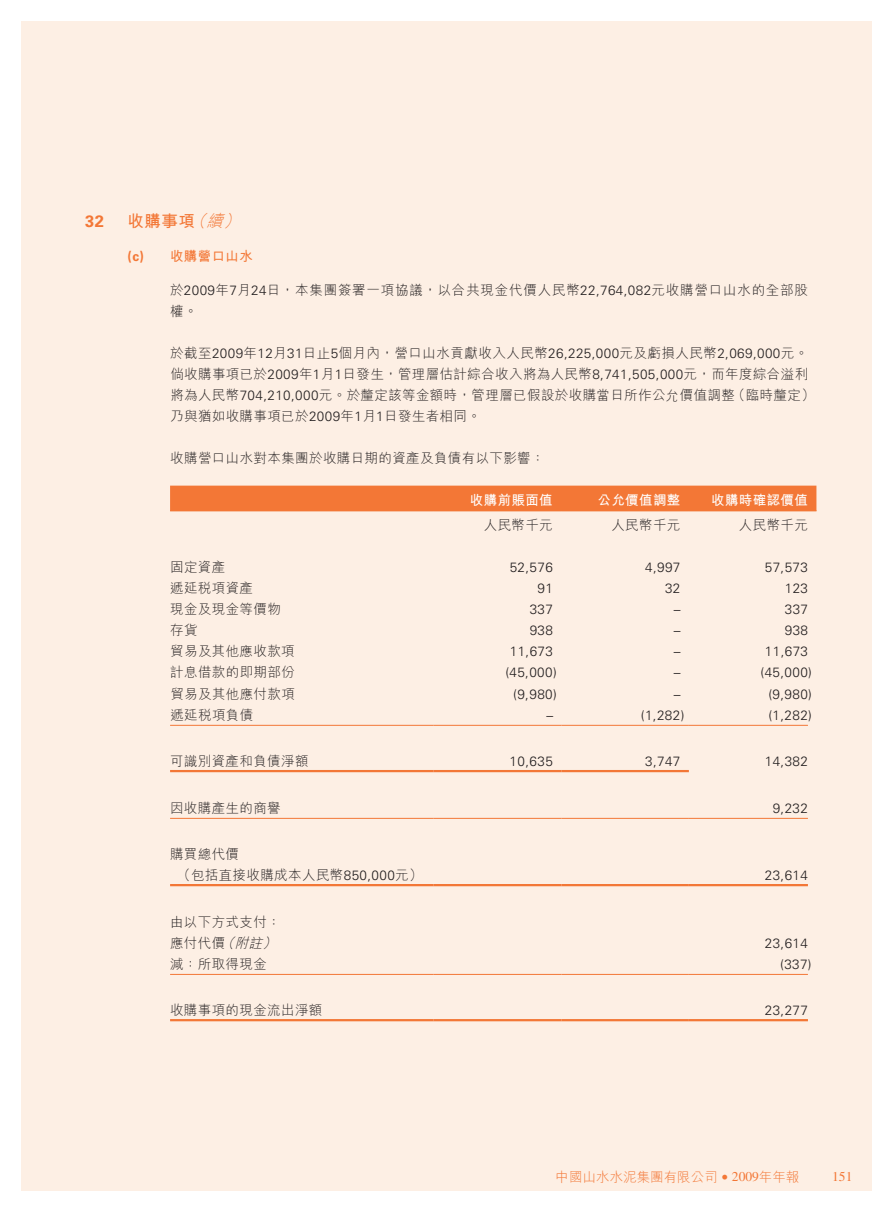
<style>
.page{position:relative;width:893px;height:1212px;background:#fff}
.page>*{position:absolute;margin:0;border:0;box-sizing:border-box;transform-origin:0 0}
.t1{font:700 16.5px "M Hei HK";color:#f37736}
.t2{font:700 16.5px "Univers LT Std";color:#f37736}
.t3{font:300 13.5px/21px "M Hei HK";letter-spacing:.03em;color:#231f20}
.t4{font:300 13.5px "Univers LT Std";letter-spacing:.03em;color:#231f20}
.t5{font:300 13.5px/21px "M Hei HK";letter-spacing:.06em;color:#231f20}
.t6{font:300 13.5px "M Hei HK";color:#f37736}
.t7{font:700 13.5px "M Hei HK";letter-spacing:.03em;color:#fff}
.t8{font:700 13.5px "M Hei HK";letter-spacing:.03em;color:#f37736}
.t9{font:13.5px "Times LT Std";color:#f37736}
.s1{font-weight:300;font-style:italic}
.s2{font-family:"Univers LT Std"}
.s3{font-style:italic}
.s4{font-family:"Times LT Std";font-weight:400}
</style>
<div class="page">
<div style="left:21px;top:21px;width:851px;height:1170px;background:#fdefe4"></div>
<div style="left:170px;top:486px;width:646px;height:24px;background:#f37736"></div>
<hr style="left:170px;top:510px;width:264px;height:1px;background:#f37736">
<hr style="left:434px;top:510px;width:127px;height:1px;background:#f37736">
<hr style="left:561px;top:510px;width:128px;height:1px;background:#f37736">
<hr style="left:689px;top:510px;width:127px;height:1px;background:#f37736">
<hr style="left:170px;top:725px;width:264px;height:1px;background:#f37736">
<hr style="left:434px;top:725px;width:127px;height:1px;background:#f37736">
<hr style="left:561px;top:725px;width:128px;height:1px;background:#f37736">
<hr style="left:689px;top:725px;width:119px;height:1px;background:#f37736">
<hr style="left:170px;top:770px;width:264px;height:2px;background:#f37736">
<hr style="left:434px;top:770px;width:127px;height:2px;background:#f37736">
<hr style="left:561px;top:770px;width:128px;height:2px;background:#f37736">
<hr style="left:170px;top:818px;width:264px;height:1px;background:#f37736">
<hr style="left:434px;top:818px;width:127px;height:1px;background:#f37736">
<hr style="left:561px;top:818px;width:128px;height:1px;background:#f37736">
<hr style="left:689px;top:818px;width:119px;height:1px;background:#f37736">
<hr style="left:170px;top:884px;width:264px;height:2px;background:#f37736">
<hr style="left:434px;top:884px;width:127px;height:2px;background:#f37736">
<hr style="left:561px;top:884px;width:128px;height:2px;background:#f37736">
<hr style="left:689px;top:884px;width:119px;height:2px;background:#f37736">
<hr style="left:170px;top:974px;width:264px;height:1px;background:#f37736">
<hr style="left:434px;top:974px;width:127px;height:1px;background:#f37736">
<hr style="left:561px;top:974px;width:128px;height:1px;background:#f37736">
<hr style="left:689px;top:974px;width:119px;height:1px;background:#f37736">
<hr style="left:170px;top:1019px;width:264px;height:2px;background:#f37736">
<hr style="left:434px;top:1019px;width:127px;height:2px;background:#f37736">
<hr style="left:561px;top:1019px;width:128px;height:2px;background:#f37736">
<hr style="left:689px;top:1019px;width:119px;height:2px;background:#f37736">
<p class="t2" style="left:85px;top:212px;width:20px">32</p>
<p class="t1" style="left:128px;top:209px;width:120px">收購事項<span class="s1">（續）</span></p>
<p class="t8" style="left:128px;top:246px;width:127px"><span class="s2">(c)</span> 收購營口山水</p>
<p class="t5" style="left:170px;top:279px;width:639px">於<span class="s2">2009</span>年<span class="s2">7</span>月<span class="s2">24</span>日，本集團簽署一項協議，以合共現金代價人民幣<span class="s2">22,764,082</span>元收購營口山水的全部股權。</p>
<p class="t3" style="left:170px;top:342px;width:646px">於截至<span class="s2">2009</span>年<span class="s2">12</span>月<span class="s2">31</span>日止<span class="s2">5</span>個月內，營口山水貢獻收入人民幣<span class="s2">26,225,000</span>元及虧損人民幣<span class="s2">2,069,000</span>元。倘收購事項已於<span class="s2">2009</span>年<span class="s2">1</span>月<span class="s2">1</span>日發生，管理層估計綜合收入將為人民幣<span class="s2">8,741,505,000</span>元，而年度綜合溢利將為人民幣<span class="s2">704,210,000</span>元。於釐定該等金額時，管理層已假設於收購當日所作公允價值調整（臨時釐定）乃與猶如收購事項已於<span class="s2">2009</span>年<span class="s2">1</span>月<span class="s2">1</span>日發生者相同。</p>
<p class="t3" style="left:170px;top:447px;width:376px">收購營口山水對本集團於收購日期的資產及負債有以下影響：</p>
<p class="t7" style="left:470px;top:490px;width:84px">收購前賬面值</p>
<p class="t7" style="left:597px;top:490px;width:84px">公允價值調整</p>
<p class="t7" style="left:711px;top:490px;width:98px">收購時確認價值</p>
<p class="t3" style="left:484px;top:514px;width:71px">人民幣千元</p>
<p class="t3" style="left:611px;top:514px;width:71px">人民幣千元</p>
<p class="t3" style="left:739px;top:514px;width:71px">人民幣千元</p>
<p class="t3" style="left:170px;top:556px;width:57px">固定資產</p>
<p class="t4" style="left:510px;top:559px;width:45px">52,576</p>
<p class="t4" style="left:645px;top:559px;width:37px">4,997</p>
<p class="t4" style="left:765px;top:559px;width:45px">57,573</p>
<p class="t3" style="left:170px;top:577px;width:84px">遞延稅項資產</p>
<p class="t4" style="left:537px;top:580px;width:17px">91</p>
<p class="t4" style="left:665px;top:580px;width:17px">32</p>
<p class="t4" style="left:785px;top:580px;width:25px">123</p>
<p class="t3" style="left:170px;top:598px;width:112px">現金及現金等價物</p>
<p class="t4" style="left:530px;top:601px;width:25px">337</p>
<p class="t4" style="left:674px;top:601px;width:8px">–</p>
<p class="t4" style="left:785px;top:601px;width:25px">337</p>
<p class="t3" style="left:170px;top:619px;width:29px">存貨</p>
<p class="t4" style="left:530px;top:622px;width:25px">938</p>
<p class="t4" style="left:674px;top:622px;width:8px">–</p>
<p class="t4" style="left:785px;top:622px;width:25px">938</p>
<p class="t3" style="left:170px;top:640px;width:126px">貿易及其他應收款項</p>
<p class="t4" style="left:510px;top:643px;width:45px">11,673</p>
<p class="t4" style="left:674px;top:643px;width:8px">–</p>
<p class="t4" style="left:765px;top:643px;width:45px">11,673</p>
<p class="t3" style="left:170px;top:661px;width:126px">計息借款的即期部份</p>
<p class="t4" style="left:505px;top:664px;width:53px">(45,000)</p>
<p class="t4" style="left:674px;top:664px;width:8px">–</p>
<p class="t4" style="left:760px;top:664px;width:53px">(45,000)</p>
<p class="t3" style="left:170px;top:682px;width:126px">貿易及其他應付款項</p>
<p class="t4" style="left:513px;top:685px;width:45px">(9,980)</p>
<p class="t4" style="left:674px;top:685px;width:8px">–</p>
<p class="t4" style="left:768px;top:685px;width:45px">(9,980)</p>
<p class="t3" style="left:170px;top:703px;width:84px">遞延稅項負債</p>
<p class="t4" style="left:546px;top:706px;width:8px">–</p>
<p class="t4" style="left:641px;top:706px;width:45px">(1,282)</p>
<p class="t4" style="left:768px;top:706px;width:45px">(1,282)</p>
<p class="t3" style="left:170px;top:750px;width:140px">可識別資產和負債淨額</p>
<p class="t4" style="left:510px;top:753px;width:45px">10,635</p>
<p class="t4" style="left:645px;top:753px;width:37px">3,747</p>
<p class="t4" style="left:765px;top:753px;width:45px">14,382</p>
<p class="t3" style="left:170px;top:796px;width:112px">因收購產生的商譽</p>
<p class="t4" style="left:773px;top:799px;width:37px">9,232</p>
<p class="t3" style="left:177px;top:843px;width:247px;text-indent:-7px">購買總代價<br>（包括直接收購成本人民幣<span class="s2">850,000</span>元）</p>
<p class="t4" style="left:765px;top:867px;width:45px">23,614</p>
<p class="t3" style="left:170px;top:910px;width:112px">由以下方式支付：應付代價<span class="s3">（附註）</span></p>
<p class="t4" style="left:765px;top:934px;width:45px">23,614</p>
<p class="t3" style="left:170px;top:952px;width:98px">減：所取得現金</p>
<p class="t4" style="left:780px;top:955px;width:33px">(337)</p>
<p class="t3" style="left:170px;top:999px;width:154px">收購事項的現金流出淨額</p>
<p class="t4" style="left:765px;top:1002px;width:45px">23,277</p>
<p class="t6" style="left:556px;top:1167px;width:245px">中國山水水泥集團有限公司 <span class="s2">•</span> <span class="s4">2009</span>年年報</p>
<p class="t9" style="left:832px;top:1168px;width:22px">151</p>
</div>
